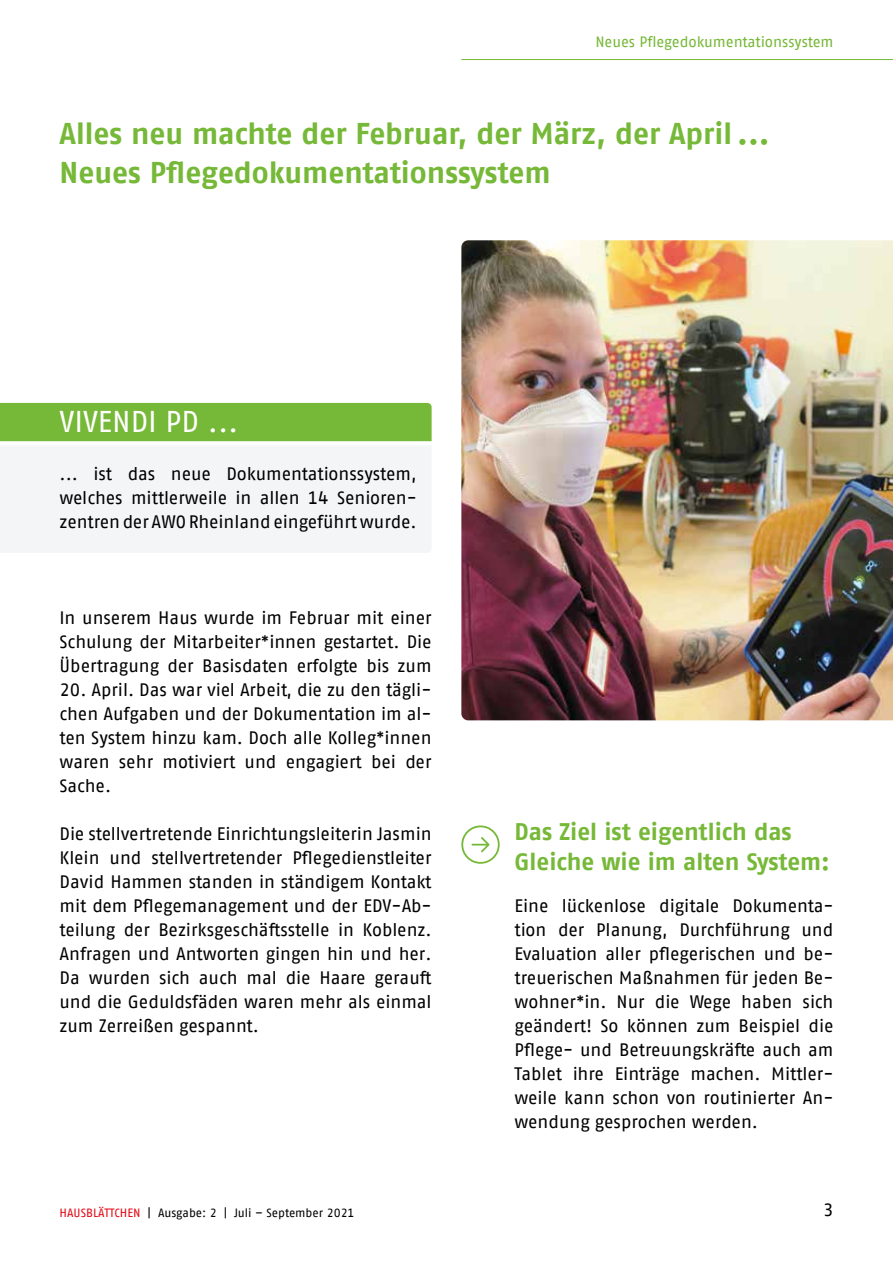
<style>
.page{position:relative;width:893px;height:1263px;background:#fff}
.page>*{position:absolute;margin:0;border:0;box-sizing:border-box;transform-origin:0 0}
.t1{font:700 30px/39px "AWO Fago Office";color:#76b837}
.t2{font:30px "AWO Fago Office";color:#fff}
.t3{font:700 24px/30px "AWO Fago Office";color:#76b837}
.t4{font:18px/24px "AWO Fago Office";color:#000;text-align:justify}
.t5{font:15px "AWO Fago Office";letter-spacing:-.005em;color:#76b837}
.t6{font:12px "AWO Fago Office";color:#000}
.s1{color:#e30613}
</style>
<div class="page">
<img style="left:461px;top:240px;width:432px;height:480px">
<div style="left:0;top:446px;width:431px;height:106px;background:#f4f5f7"></div>
<div style="left:0;top:403px;width:432px;height:38px;background:#76b837"></div>
<hr style="left:461px;top:59px;width:432px;height:1px;background:#76b837">
<svg style="left:461px;top:825px;width:39px;height:39px"></svg>
<p class="t5" style="left:596px;top:33px;width:239px">Neues Pflegedokumentationssystem</p>
<h1 class="t1" style="left:60px;top:114px;width:712px">Alles neu machte der Februar, der März, der April ...<br>Neues Pflegedokumentationssystem</h1>
<h1 class="t2" style="left:60px;top:405px;width:181px">VIVENDI PD ...</h1>
<p class="t4" style="left:60px;top:462px;width:359px">... ist das neue Dokumentationssystem, welches mittlerweile in allen 14 Senioren&shy;zentren der AWO Rheinland eingeführt wurde.</p>
<p class="t4" style="left:60px;top:606px;width:374px">In unserem Haus wurde im Februar mit einer Schulung der Mitarbeiter*innen gestartet. Die Übertragung der Basisdaten erfolgte bis zum</p>
<p class="t4" style="left:60px;top:678px;width:374px">20. April. Das war viel Arbeit, die zu den tägli&shy;chen Aufgaben und der Dokumentation im al&shy;ten System hinzu kam. Doch alle Kolleg*innen waren sehr motiviert und engagiert bei der Sache.</p>
<p class="t4" style="left:60px;top:822px;width:374px">Die stellvertretende Einrichtungsleiterin Jasmin Klein und stellvertretender Pflegedienstleiter David Hammen standen in ständigem Kontakt mit dem Pflegemanagement und der EDV-Ab&shy;teilung der Bezirksgeschäftsstelle in Koblenz.<br>Anfragen und Antworten gingen hin und her.<br>Da wurden sich auch mal die Haare gerauft und die Geduldsfäden waren mehr als einmal zum Zerreißen gespannt.</p>
<h2 class="t3" style="left:514px;top:817px;width:317px">Das Ziel ist eigentlich das<br>Gleiche wie im alten System:</h2>
<p class="t4" style="left:514px;top:894px;width:320px">Eine lückenlose digitale Dokumenta&shy;tion der Planung, Durchführung und Evaluation aller pflegerischen und be&shy;treuerischen Maßnahmen für jeden Be&shy;wohner*in. Nur die Wege haben sich geändert! So können zum Beispiel die Pflege- und Betreuungskräfte auch am Tablet ihre Einträge machen. Mittler&shy;weile kann schon von routinierter An&shy;wendung gesprochen werden.</p>
<p class="t6" style="left:60px;top:1205px;width:297px"><span class="s1">HAUSBLÄTTCHEN</span> | Ausgabe: 2 | Juli – September 2021</p>
<p class="t4" style="left:823px;top:1197px;width:12px">3</p>
</div>
